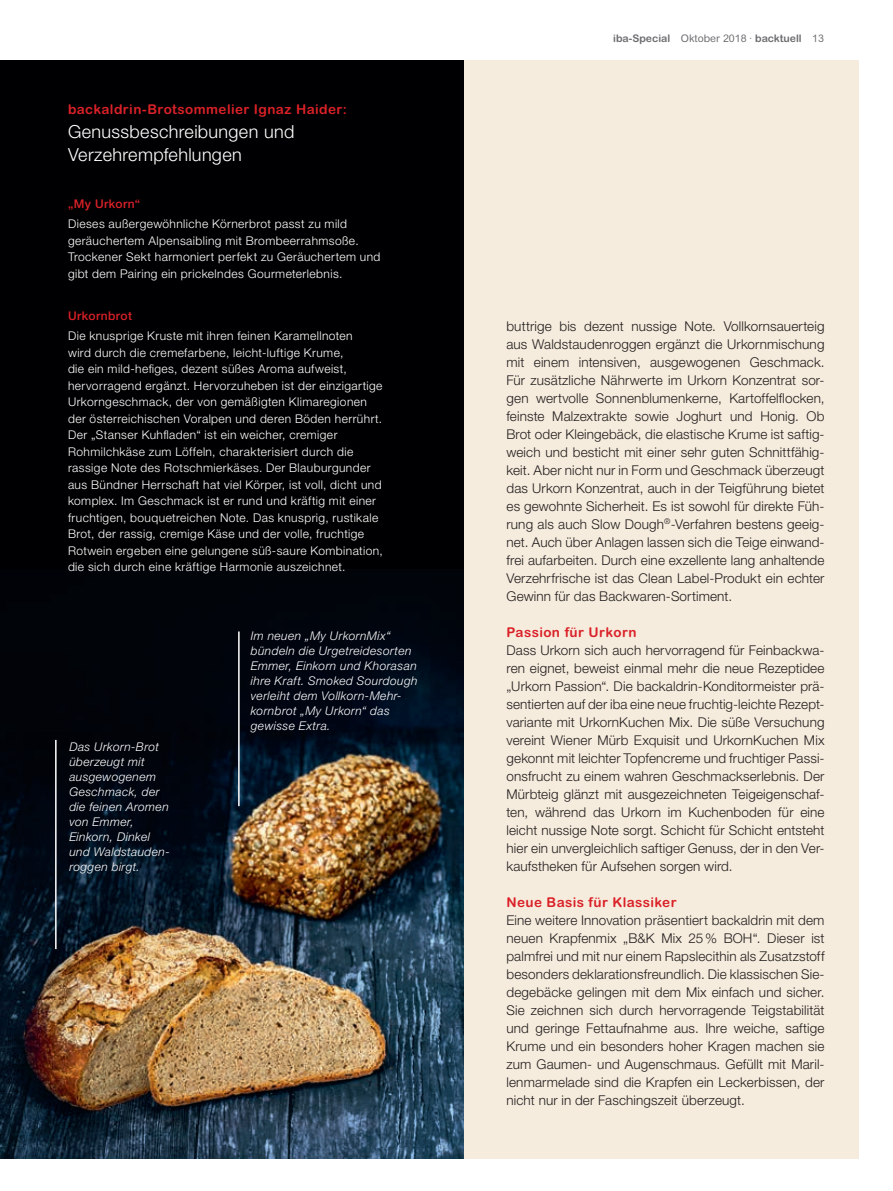
<style>
.page{position:relative;width:893px;height:1191px;background:#fff}
.page>*{position:absolute;margin:0;border:0;box-sizing:border-box;transform-origin:0 0}
.t1{font:300 18px/23.2px "Helvetica Neue LT Std";letter-spacing:.02em;color:#fff}
.t2{font:300 13.5px/18px "Helvetica Neue LT Pro";letter-spacing:.01em;color:#231f20;text-align:justify}
.t3{font:700 13.5px "Arial Rounded MT Std";letter-spacing:.03em;color:#da2128}
.t4{font:300 12px/16.5px "Helvetica Neue LT Pro";letter-spacing:.035em;color:#fff}
.t5{font:italic 300 12px/15px "Helvetica Neue LT Std";letter-spacing:.035em;color:#fff}
.t6{font:500 12px "Helvetica Neue LT Pro";letter-spacing:.035em;color:#da2128}
.t7{font:700 10.5px "Arial Rounded MT Std";color:#6c6d70}
.s1{font-weight:400}
</style>
<div class="page">
<div style="left:0;top:61px;width:859px;height:1098px;background:#f6ecdd"></div>
<div style="left:0;top:61px;width:463px;height:1098px;background:#000002"></div>
<img style="left:0;top:603px;width:463px;height:556px">
<hr style="left:238px;top:631px;width:2px;height:175px;background:#fff">
<hr style="left:55px;top:740px;width:2px;height:209px;background:#fff">
<p class="t3" style="left:68px;top:102px;width:280px">backaldrin-Brotsommelier Ignaz Haider:</p>
<h1 class="t1" style="left:68px;top:119px;width:228px">Genussbeschreibungen und<br>Verzehrempfehlungen</h1>
<p class="t6" style="left:68px;top:196px;width:74px">„My Urkorn“</p>
<p class="t4" style="left:68px;top:216px;width:314px">Dieses außergewöhnliche Körnerbrot passt zu mild geräuchertem Alpensaibling mit Brombeerrahmsoße.<br>Trockener Sekt harmoniert perfekt zu Geräuchertem und gibt dem Pairing ein prickelndes Gourmeterlebnis.</p>
<p class="t6" style="left:68px;top:308px;width:66px">Urkornbrot</p>
<p class="t4" style="left:68px;top:327px;width:316px">Die knusprige Kruste mit ihren feinen Karamellnoten<br>wird durch die cremefarbene, leicht-luftige Krume,<br>die ein mild-hefiges, dezent süßes Aroma aufweist, hervorragend ergänzt. Hervorzuheben ist der einzigartige Urkorngeschmack, der von gemäßigten Klimaregionen der österreichischen Voralpen und deren Böden herrührt.<br>Der „Stanser Kuhfladen“ ist ein weicher, cremiger Rohmilchkäse zum Löffeln, charakterisiert durch die rassige Note des Rotschmierkäses. Der Blauburgunder aus Bündner Herrschaft hat viel Körper, ist voll, dicht und komplex. Im Geschmack ist er rund und kräftig mit einer fruchtigen, bouquetreichen Note. Das knusprig, rustikale Brot, der rassig, cremige Käse und der volle, fruchtige Rotwein ergeben eine gelungene süß-saure Kombination, die sich durch eine kräftige Harmonie auszeichnet.</p>
<p class="t5" style="left:69px;top:738px;width:101px">Das Urkorn-Brot überzeugt mit ausgewogenem<br>Geschmack, der die feinen Aromen von Emmer,<br>Einkorn, Dinkel und Waldstauden&shy;roggen birgt.</p>
<p class="t5" style="left:251px;top:628px;width:168px">Im neuen „My UrkornMix“ bündeln die Urgetreidesorten<br>Emmer, Einkorn und Khorasan ihre Kraft. Smoked Sourdough verleiht dem Vollkorn-Mehr&shy;kornbrot „My Urkorn“ das gewisse Extra.</p>
<p class="t7" style="left:613px;top:32px;width:212px">iba-Special <span class="s1">Oktober 2018 ·</span> backtuell <span class="s1">13</span></p>
<p class="t2" style="left:506px;top:316px;width:320px">buttrige bis dezent nussige Note. Vollkornsauerteig aus Waldstaudenroggen ergänzt die Urkornmischung mit einem intensiven, ausgewogenen Geschmack.<br>Für zusätzliche Nährwerte im Urkorn Konzentrat sor&shy;gen wertvolle Sonnenblumenkerne, Kartoffelflocken, feinste Malzextrakte sowie Joghurt und Honig. Ob Brot oder Kleingebäck, die elastische Krume ist saftig&shy;weich und besticht mit einer sehr guten Schnittfähig&shy;keit. Aber nicht nur in Form und Geschmack überzeugt das Urkorn Konzentrat, auch in der Teigführung bietet es gewohnte Sicherheit. Es ist sowohl für direkte Füh&shy;rung als auch Slow Dough<sup>®</sup>-Verfahren bestens geeig&shy;net. Auch über Anlagen lassen sich die Teige einwand&shy;frei aufarbeiten. Durch eine exzellente lang anhaltende Verzehrfrische ist das Clean Label-Produkt ein echter Gewinn für das Backwaren-Sortiment.</p>
<p class="t3" style="left:506px;top:624px;width:132px">Passion für Urkorn</p>
<p class="t2" style="left:506px;top:640px;width:320px">Dass Urkorn sich auch hervorragend für Feinbackwa&shy;ren eignet, beweist einmal mehr die neue Rezeptidee „Urkorn Passion“. Die backaldrin-Konditormeister prä&shy;sentierten auf der iba eine neue fruchtig-leichte Rezept&shy;variante mit UrkornKuchen Mix. Die süße Versuchung vereint Wiener Mürb Exquisit und UrkornKuchen Mix gekonnt mit leichter Topfencreme und fruchtiger Passi&shy;onsfrucht zu einem wahren Geschmackserlebnis. Der Mürbteig glänzt mit ausgezeichneten Teigeigenschaf&shy;ten, während das Urkorn im Kuchenboden für eine leicht nussige Note sorgt. Schicht für Schicht entsteht hier ein unvergleichlich saftiger Genuss, der in den Ver&shy;kaufstheken für Aufsehen sorgen wird.</p>
<p class="t3" style="left:506px;top:894px;width:172px">Neue Basis für Klassiker</p>
<p class="t2" style="left:506px;top:910px;width:320px">Eine weitere Innovation präsentiert backaldrin mit dem neuen Krapfenmix „B&amp;K Mix 25% BOH“. Dieser ist palmfrei und mit nur einem Rapslecithin als Zusatzstoff besonders deklarationsfreundlich. Die klassischen Sie&shy;degebäcke gelingen mit dem Mix einfach und sicher.<br>Sie zeichnen sich durch hervorragende Teigstabilität und geringe Fettaufnahme aus. Ihre weiche, saftige Krume und ein besonders hoher Kragen machen sie zum Gaumen- und Augenschmaus. Gefüllt mit Maril&shy;lenmarmelade sind die Krapfen ein Leckerbissen, der nicht nur in der Faschingszeit überzeugt.</p>
</div>
